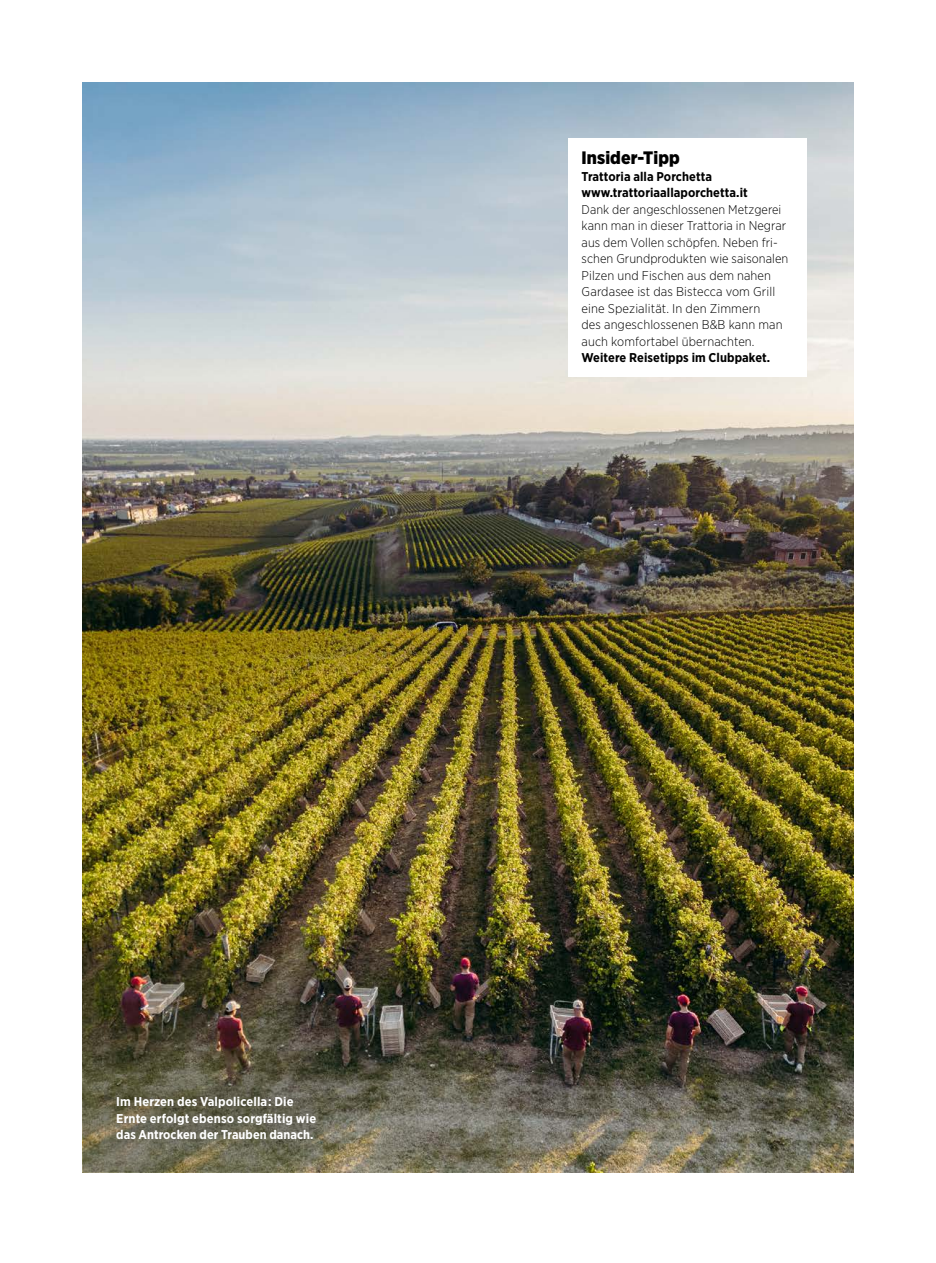
<style>
.page{position:relative;width:936px;height:1263px;background:#fff}
.page>*{position:absolute;margin:0;border:0;box-sizing:border-box;transform-origin:0 0}
.t1{font:900 18px "Gotham Narrow";letter-spacing:.005em;color:#000}
.t2{font:300 12.75px/16.5px "Gotham Narrow";letter-spacing:.005em;color:#000}
.t3{font:700 12.75px/16.5px "Gotham Narrow";letter-spacing:.01em;color:#fff}
.t4{font:700 12.75px/16.5px "Gotham Narrow";letter-spacing:.005em;color:#000}
</style>
<div class="page">
<img style="left:83px;top:83px;width:770px;height:1089px">
<svg style="left:83px;top:1052px;width:283px;height:120px;background:#646149"></svg>
<div style="left:568px;top:138px;width:239px;height:238px;background:#fff"></div>
<div style="left:99px;top:1079px;width:234px;height:78px;background:#000;opacity:.5"></div>
<h1 class="t1" style="left:581px;top:146px;width:100px">Insider-Tipp</h1>
<p class="t4" style="left:581px;top:168px;width:168px">Trattoria alla Porchetta www.trattoriaallaporchetta.it</p>
<p class="t2" style="left:581px;top:201px;width:208px">Dank der angeschlossenen Metzgerei kann man in dieser Trattoria in Negrar aus dem Vollen schöpfen. Neben fri&shy;schen Grundprodukten wie saisonalen Pilzen und Fischen aus dem nahen Gardasee ist das Bistecca vom Grill eine Spezialität. In den Zimmern<br>des angeschlossenen B&amp;B kann man auch komfortabel übernachten.</p>
<p class="t4" style="left:581px;top:350px;width:190px">Weitere Reisetipps im Clubpaket.</p>
<p class="t3" style="left:116px;top:1093px;width:201px">Im Herzen des Valpolicella: Die<br>Ernte erfolgt ebenso sorgfältig wie das Antrocken der Trauben danach.</p>
</div>
